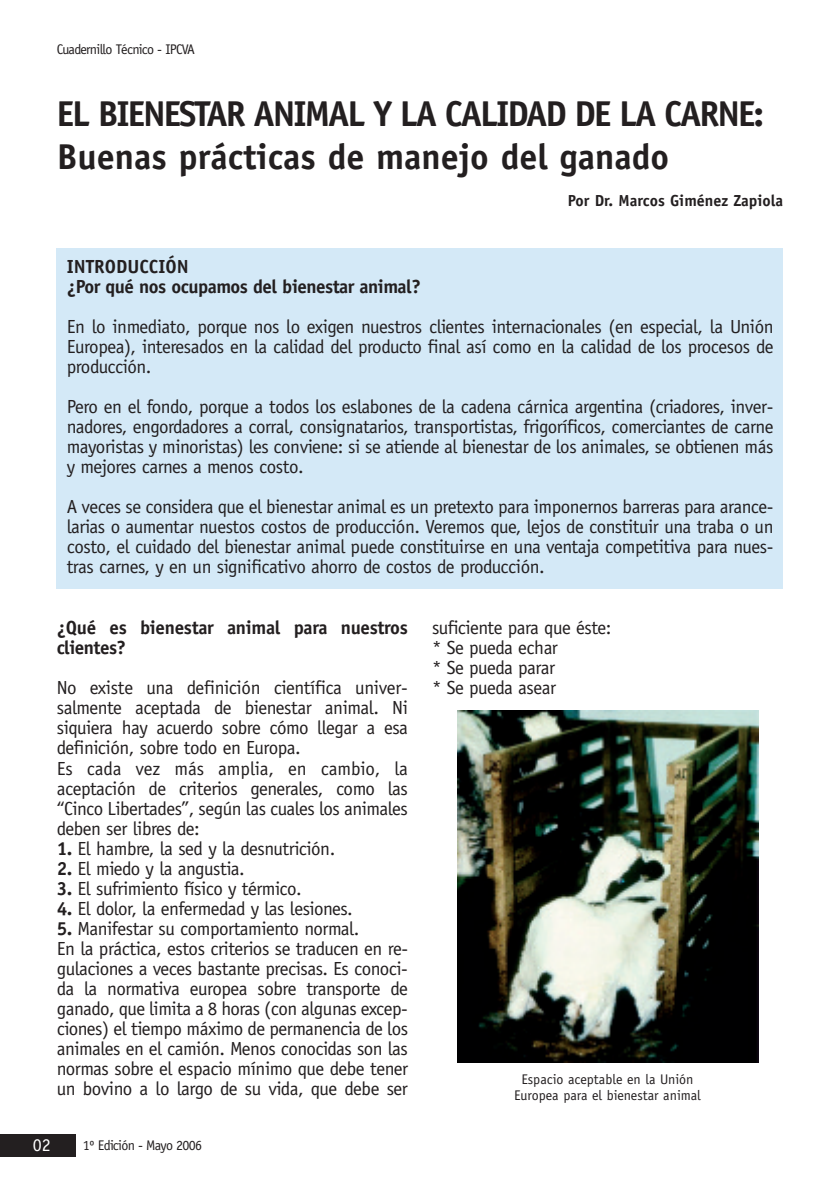
<style>
.page{position:relative;width:840px;height:1191px;background:#fff}
.page>*{position:absolute;margin:0;border:0;box-sizing:border-box;transform-origin:0 0}
.t1{font:700 36px/43.2px "Officina Sans";letter-spacing:-.055em;color:#231f20}
.t2{font:19px/20px "Officina Sans";letter-spacing:-.025em;color:#231f20}
.t3{font:700 19px/20px "Officina Sans";letter-spacing:-.03em;color:#231f20}
.t4{font:18px "Officina Sans";color:#fff}
.t5{font:700 16px "Officina Sans";color:#231f20}
.t6{font:14px/16px "Officina Sans";color:#231f20;text-align:center}
.t7{font:14px "Officina Sans";letter-spacing:-.05em;color:#231f20}
.s1{font-weight:700}
</style>
<div class="page">
<div style="left:0;top:1134px;width:76px;height:23px;background:#231f20"></div>
<div style="left:57px;top:247px;width:725px;height:341px;background:#d4e9f7"></div>
<img style="left:457px;top:711px;width:300px;height:351px">
<p class="t7" style="left:57px;top:44px;width:140px">Cuadernillo Técnico - IPCVA</p>
<h1 class="t1" style="left:57px;top:95px;width:708px">EL BIENESTAR ANIMAL Y LA CALIDAD DE LA CARNE:<br>Buenas prácticas de manejo del ganado</h1>
<p class="t5" style="left:567px;top:194px;width:217px">Por Dr. Marcos Giménez Zapiola</p>
<p class="t3" style="left:67px;top:258px;width:355px">INTRODUCCIÓN<br>¿Por qué nos ocupamos del bienestar animal?</p>
<p class="t2" style="left:67px;top:318px;width:708px;text-align:justify">En lo inmediato, porque nos lo exigen nuestros clientes internacionales (en especial, la Unión Europea), interesados en la calidad del producto final así como en la calidad de los procesos de producción.</p>
<p class="t2" style="left:67px;top:398px;width:707px;text-align:justify">Pero en el fondo, porque a todos los eslabones de la cadena cárnica argentina (criadores, inver&shy;nadores, engordadores a corral, consignatarios, transportistas, frigoríficos, comerciantes de carne mayoristas y minoristas) les conviene: si se atiende al bienestar de los animales, se obtienen más y mejores carnes a menos costo.</p>
<p class="t2" style="left:67px;top:498px;width:707px;text-align:justify">A veces se considera que el bienestar animal es un pretexto para imponernos barreras para arance&shy;larias o aumentar nuestos costos de producción. Veremos que, lejos de constituir una traba o un costo, el cuidado del bienestar animal puede constituirse en una ventaja competitiva para nues&shy;tras carnes, y en un significativo ahorro de costos de producción.</p>
<p class="t3" style="left:57px;top:619px;width:352px">¿Qué es bienestar animal para nuestros clientes?</p>
<p class="t2" style="left:57px;top:679px;width:352px">No existe una definición científica univer&shy;salmente aceptada de bienestar animal. Ni siquiera hay acuerdo sobre cómo llegar a esa definición, sobre todo en Europa.<br>Es cada vez más amplia, en cambio, la aceptación de criterios generales, como las “Cinco Libertades”, según las cuales los animales deben ser libres de:</p>
<p class="t2" style="left:57px;top:839px;width:280px"><span class="s1">1.</span> El hambre, la sed y la desnutrición.</p>
<p class="t2" style="left:57px;top:859px;width:189px"><span class="s1">2.</span> El miedo y la angustia.</p>
<p class="t2" style="left:57px;top:879px;width:246px"><span class="s1">3.</span> El sufrimiento físico y térmico.</p>
<p class="t2" style="left:57px;top:899px;width:297px"><span class="s1">4.</span> El dolor, la enfermedad y las lesiones.</p>
<p class="t2" style="left:57px;top:919px;width:353px"><span class="s1">5.</span> Manifestar su comportamiento normal.<br>En la práctica, estos criterios se traducen en re&shy;gulaciones a veces bastante precisas. Es conoci&shy;da la normativa europea sobre transporte de ganado, que limita a 8 horas (con algunas excep&shy;ciones) el tiempo máximo de permanencia de los animales en el camión. Menos conocidas son las normas sobre el espacio mínimo que debe tener un bovino a lo largo de su vida, que debe ser</p>
<p class="t4" style="left:33px;top:1137px;width:19px">02</p>
<p class="t7" style="left:83px;top:1140px;width:121px">1º Edición - Mayo 2006</p>
<p class="t2" style="left:432px;top:619px;width:181px">suficiente para que éste: * Se pueda echar<br>* Se pueda parar<br>* Se pueda asear</p>
<p class="t6" style="left:514px;top:1072px;width:188px">Espacio aceptable en la Unión<br>Europea para el bienestar animal</p>
</div>
